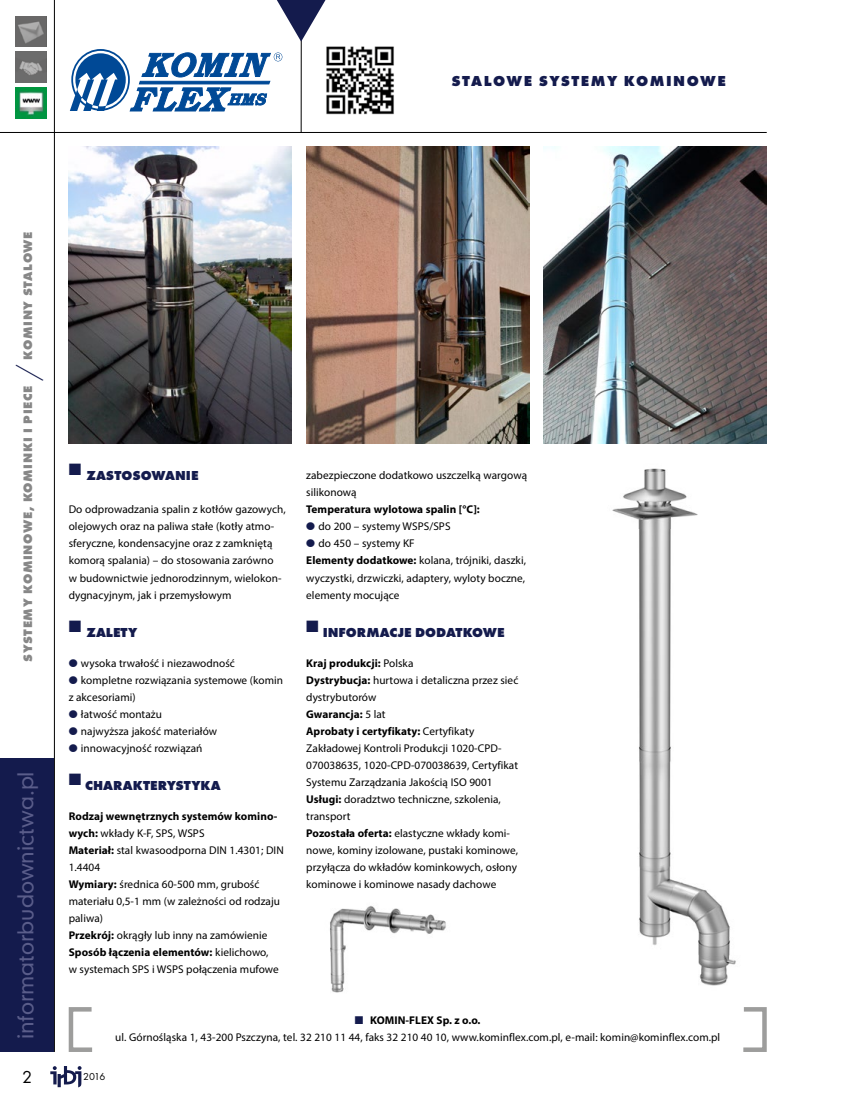
<style>
.page{position:relative;width:851px;height:1106px;background:#fff}
.page>*{position:absolute;margin:0;border:0;box-sizing:border-box;transform-origin:0 0}
.t1{font:30px "Futura TEE Ligh";color:#141b4d}
.t2{font:21px "Geometric 706 Md EU";color:#5a5d8a}
.t3{font:18px "Futura TEE";color:#000}
.t4{font:700 15px "Futura TEE Extr";letter-spacing:.1em;color:#141b4d}
.t5{font:700 13.5px "Futura TEE Extr";color:#141b4d}
.t6{font:700 12.75px "Futura TEE Extr";letter-spacing:.05em;color:#878787}
.główny{font:11.25px/17px "Myriad Pro";letter-spacing:.005em;color:#000}
.główny-2{font:700 11.25px/17px "Myriad Pro";letter-spacing:.005em;color:#000}
.t7{font:10.5px "Futura TEE";color:#000}
.s1{color:#141b4d}
.s2{font-weight:400}
.s3{font-weight:700}
</style>
<div class="page">
<hr style="left:54px;top:0;width:1px;height:1052px;background:#000">
<hr style="left:0;top:132px;width:766px;height:1px;background:#000">
<hr style="left:301px;top:36px;width:1px;height:97px;background:#000">
<svg style="left:277px;top:0;width:49px;height:42px"></svg>
<div style="left:0;top:758px;width:54px;height:294px;background:#141b4d"></div>
<svg style="left:50px;top:1066px;width:31px;height:21px"></svg>
<img style="left:16px;top:88px;width:30px;height:30px">
<svg style="left:16px;top:16px;width:30px;height:31px"></svg>
<svg style="left:16px;top:52px;width:30px;height:30px"></svg>
<svg style="left:70px;top:49px;width:212px;height:62px"></svg>
<img style="left:326px;top:46px;width:68px;height:69px">
<svg style="left:68px;top:1007px;width:25px;height:45px"></svg>
<svg style="left:743px;top:1007px;width:24px;height:45px"></svg>
<img style="left:330px;top:906px;width:116px;height:87px">
<img style="left:68px;top:146px;width:223px;height:298px">
<img style="left:306px;top:146px;width:223px;height:298px">
<img style="left:543px;top:146px;width:223px;height:298px">
<img style="left:612px;top:468px;width:124px;height:518px">
<p class="t6" style="left:20px;top:360px;width:130px;rotate:-90deg">KOMINY STALOWE</p>
<p class="t1" style="left:11px;top:381px;width:18px;rotate:-90deg">/</p>
<p class="t4" style="left:451px;top:72px;width:276px">STALOWE SYSTEMY KOMINOWE</p>
<p class="t6" style="left:20px;top:661px;width:277px;rotate:-90deg">SYSTEMY KOMINOWE, KOMINKI I PIECE</p>
<p class="t5" style="left:69px;top:467px;width:131px">■ ZASTOSOWANIE</p>
<p class="główny" style="left:69px;top:501px;width:218px">Do odprowadzania spalin z kotłów gazowych, olejowych oraz na paliwa stałe (kotły atmo&shy;sferyczne, kondensacyjne oraz z zamkniętą komorą spalania) – do stosowania zarówno<br>w budownictwie jednorodzinnym, wielokon&shy;dygnacyjnym, jak i przemysłowym</p>
<p class="t5" style="left:69px;top:624px;width:70px">■ ZALETY</p>
<p class="główny" style="left:69px;top:654px;width:168px"><span class="s1">●</span> wysoka trwałość i niezawodność</p>
<p class="główny" style="left:69px;top:671px;width:216px"><span class="s1">●</span> kompletne rozwiązania systemowe (komin z akcesoriami)</p>
<p class="główny" style="left:69px;top:705px;width:95px"><span class="s1">●</span> łatwość montażu</p>
<p class="główny" style="left:69px;top:722px;width:150px"><span class="s1">●</span> najwyższa jakość materiałów</p>
<p class="główny" style="left:69px;top:739px;width:135px"><span class="s1">●</span> innowacyjność rozwiązań</p>
<p class="t5" style="left:69px;top:777px;width:153px">■ CHARAKTERYSTYKA</p>
<p class="główny-2" style="left:69px;top:807px;width:210px">Rodzaj wewnętrznych systemów komino&shy;wych: <span class="s2">wkłady K-F, SPS, WSPS</span></p>
<p class="główny" style="left:69px;top:841px;width:216px"><span class="s3">Materiał:</span> stal kwasoodporna DIN 1.4301; DIN<br>1.4404</p>
<p class="główny" style="left:69px;top:875px;width:213px"><span class="s3">Wymiary:</span> średnica 60-500 mm, grubość materiału 0,5-1 mm (w zależności od rodzaju paliwa)</p>
<p class="główny" style="left:69px;top:926px;width:200px"><span class="s3">Przekrój:</span> okrągły lub inny na zamówienie</p>
<p class="główny" style="left:69px;top:943px;width:211px"><span class="s3">Sposób łączenia elementów:</span> kielichowo, w systemach SPS i WSPS połączenia mufowe</p>
<p class="główny" style="left:306px;top:467px;width:222px">zabezpieczone dodatkowo uszczelką wargową silikonową</p>
<p class="główny-2" style="left:306px;top:501px;width:175px">Temperatura wylotowa spalin [°C]:</p>
<p class="główny" style="left:306px;top:518px;width:146px"><span class="s1">●</span> do 200 – systemy WSPS/SPS</p>
<p class="główny" style="left:306px;top:535px;width:110px"><span class="s1">●</span> do 450 – systemy KF</p>
<p class="główny" style="left:306px;top:552px;width:221px;text-align:justify"><span class="s3">Elementy dodatkowe:</span> kolana, trójniki, daszki, wyczystki, drzwiczki, adaptery, wyloty boczne, elementy mocujące</p>
<p class="t5" style="left:306px;top:624px;width:200px">■ INFORMACJE DODATKOWE</p>
<p class="główny-2" style="left:306px;top:654px;width:109px">Kraj produkcji: <span class="s2">Polska</span></p>
<p class="główny" style="left:306px;top:671px;width:213px"><span class="s3">Dystrybucja:</span> hurtowa i detaliczna przez sieć dystrybutorów</p>
<p class="główny-2" style="left:306px;top:705px;width:81px">Gwarancja: <span class="s2">5 lat</span></p>
<p class="główny" style="left:306px;top:722px;width:213px"><span class="s3">Aprobaty i certyfikaty:</span> Certyfikaty Zakładowej Kontroli Produkcji 1020-CPD-070038635, 1020-CPD-070038639, Certyfikat Systemu Zarządzania Jakością ISO 9001</p>
<p class="główny" style="left:306px;top:790px;width:196px"><span class="s3">Usługi:</span> doradztwo techniczne, szkolenia, transport</p>
<p class="główny" style="left:306px;top:824px;width:213px"><span class="s3">Pozostała oferta:</span> elastyczne wkłady komi&shy;nowe, kominy izolowane, pustaki kominowe, przyłącza do wkładów kominkowych, osłony kominowe i kominowe nasady dachowe</p>
<h2 class="t2" style="left:11px;top:1039px;width:269px;rotate:-90deg">informatorbudownictwa.pl</h2>
<p class="t3" style="left:22px;top:1065px;width:12px">2</p>
<p class="t7" style="left:83px;top:1070px;width:24px">2016</p>
<p class="główny-2" style="left:355px;top:1011px;width:127px"><span class="s1">■</span> KOMIN-FLEX Sp. z o.o.</p>
<p class="główny" style="left:115px;top:1028px;width:606px">ul. Górnośląska 1, 43-200 Pszczyna, tel. 32 210 11 44, faks 32 210 40 10, www.kominflex.com.pl, e-mail: komin@kominflex.com.pl</p>
</div>
